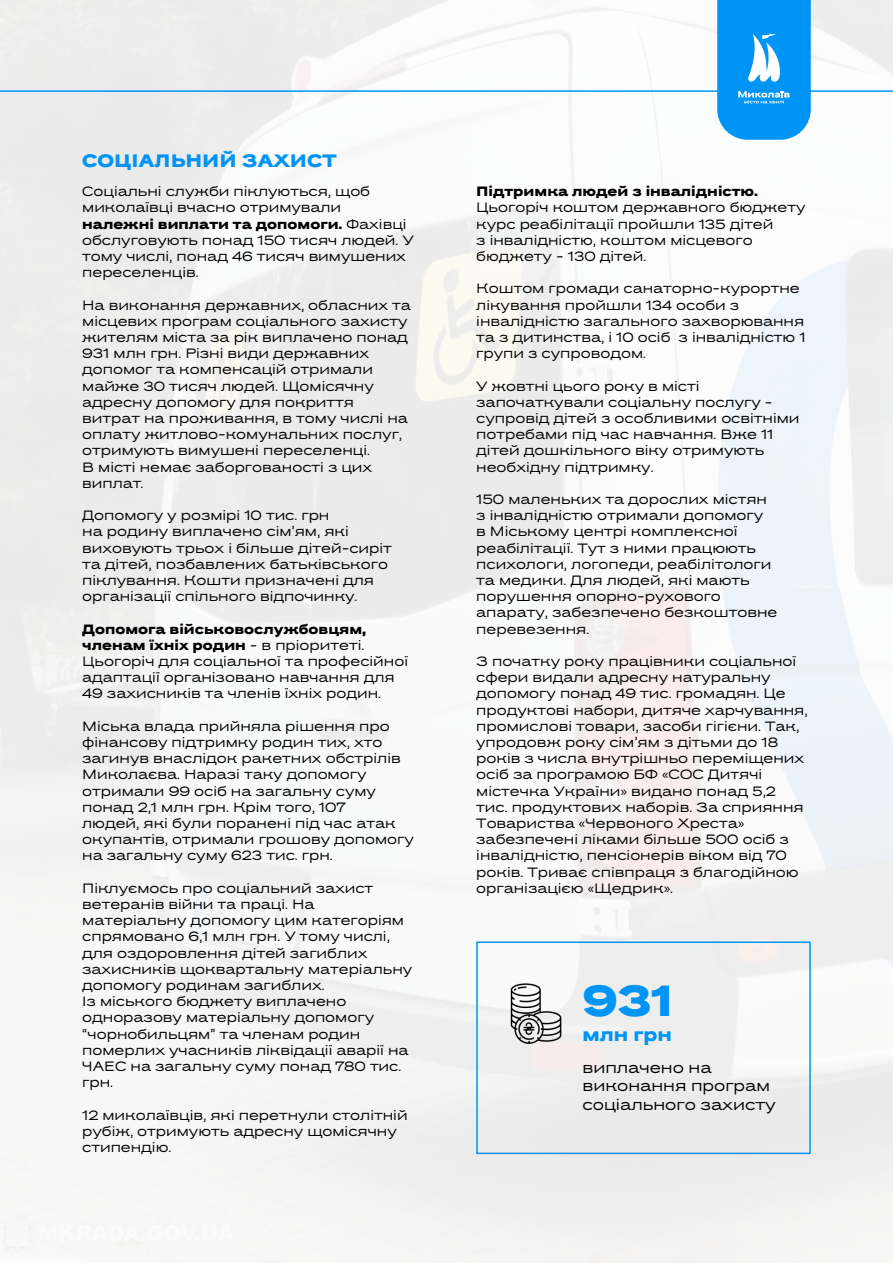
<style>
.page{position:relative;width:893px;height:1263px;background:#fff}
.page>*{position:absolute;margin:0;border:0;box-sizing:border-box;transform-origin:0 0}
.t1{font:800 43.5px "Rock Star";color:#0094f7}
.t2{font:800 18.3px "Rock Star";color:#0094f7}
.t3{font:800 18px "Rock Star";color:#0094f7}
.t4{font:15.15px/18.3px "Rock Star";color:#000}
.t5{font:13.5px/16.2px "Rock Star";color:#000}
.t6{font:800 13.5px "Rock Star";color:#000}
.s1{font-weight:800}
</style>
<div class="page">
<hr style="left:0;top:90px;width:893px;height:2px;background:#0094f7">
<svg style="left:716px;top:0;width:95px;height:140px;background:#20a1f7"></svg>
<div style="left:476px;top:941px;width:335px;height:213px;border:2px solid #0094f7"></div>
<img style="left:505px;top:983px;width:62px;height:62px">
<h3 class="t3" style="left:82px;top:148px;width:256px">СОЦІАЛЬНИЙ ЗАХИСТ</h3>
<p class="t5" style="left:82px;top:183px;width:333px">Соціальні служби піклуються, щоб миколаївці вчасно отримували <span class="s1">належні виплати та допомоги.</span> Фахівці обслуговують понад 150 тисяч людей. У тому числі, понад 46 тисяч вимушених переселенців.</p>
<p class="t5" style="left:82px;top:297px;width:330px">На виконання державних, обласних та місцевих програм соціального захисту жителям міста за рік виплачено понад<br>931 млн грн. Різні види державних допомог та компенсацій отримали майже 30 тисяч людей. Щомісячну адресну допомогу для покриття витрат на проживання, в тому числі на оплату житлово-комунальних послуг, отримують вимушені переселенці.<br>В місті немає заборгованості з цих виплат.</p>
<p class="t5" style="left:82px;top:507px;width:311px">Допомогу у розмірі 10 тис. грн<br>на родину виплачено сім’ям, які виховують трьох і більше дітей-сиріт та дітей, позбавлених батьківського піклування. Кошти призначені для організації спільного відпочинку.</p>
<p class="t5" style="left:82px;top:621px;width:327px"><span class="s1">Допомога військовослужбовцям, членам їхніх родин</span> - в пріоритеті.<br>Цьогоріч для соціальної та професійної адаптації організовано навчання для 49 захисників та членів їхніх родин.</p>
<p class="t5" style="left:82px;top:718px;width:333px">Міська влада прийняла рішення про фінансову підтримку родин тих, хто загинув внаслідок ракетних обстрілів Миколаєва. Наразі таку допомогу отримали 99 осіб на загальну суму понад 2,1 млн грн. Крім того, 107<br>людей, які були поранені під час атак окупантів, отримали грошову допомогу на загальну суму 623 тис. грн.</p>
<p class="t5" style="left:82px;top:880px;width:331px">Піклуємось про соціальний захист ветеранів війни та праці. На матеріальну допомогу цим категоріям спрямовано 6,1 млн грн. У тому числі, для оздоровлення дітей загиблих захисників щоквартальну матеріальну допомогу родинам загиблих.<br>Із міського бюджету виплачено одноразову матеріальну допомогу “чорнобильцям” та членам родин померлих учасників ліквідації аварії на<br>ЧАЕС на загальну суму понад 780 тис. грн.</p>
<p class="t5" style="left:82px;top:1107px;width:327px">12 миколаївців, які перетнули столітній рубіж, отримують адресну щомісячну стипендію.</p>
<p class="t6" style="left:476px;top:182px;width:283px">Підтримка людей з інвалідністю.</p>
<p class="t5" style="left:476px;top:200px;width:331px">Цьогоріч коштом державного бюджету курс реабілітації пройшли 135 дітей<br>з інвалідністю, коштом місцевого бюджету - 130 дітей.</p>
<p class="t5" style="left:476px;top:281px;width:331px">Коштом громади санаторно-курортне лікування пройшли 134 особи з інвалідністю загального захворювання та з дитинства, і 10 осіб з інвалідністю 1 групи з супроводом.</p>
<p class="t5" style="left:476px;top:378px;width:325px">У жовтні цього року в місті започаткували соціальну послугу - супровід дітей з особливими освітніми потребами під час навчання. Вже 11 дітей дошкільного віку отримують необхідну підтримку.</p>
<p class="t5" style="left:476px;top:491px;width:303px">150 маленьких та дорослих містян з інвалідністю отримали допомогу<br>в Міському центрі комплексної реабілітації. Тут з ними працюють психологи, логопеди, реабілітологи та медики. Для людей, які мають порушення опорно-рухового апарату, забезпечено безкоштовне перевезення.</p>
<p class="t5" style="left:476px;top:653px;width:333px">З початку року працівники соціальної сфери видали адресну натуральну допомогу понад 49 тис. громадян. Це продуктові набори, дитяче харчування, промислові товари, засоби гігієни. Так, упродовж року сім’ям з дітьми до 18 років з числа внутрішньо переміщених осіб за програмою БФ «СОС Дитячі містечка України» видано понад 5,2 тис. продуктових наборів. За сприяння Товариства «Червоного Хреста» забезпечені ліками більше 500 осіб з інвалідністю, пенсіонерів віком від 70 років. Триває співпраця з благодійною організацією «Щедрик».</p>
<h1 class="t1" style="left:583px;top:971px;width:92px">931</h1>
<h2 class="t2" style="left:583px;top:1022px;width:91px">млн грн</h2>
<p class="t4" style="left:583px;top:1059px;width:195px">виплачено на виконання програм соціального захисту</p>
</div>
